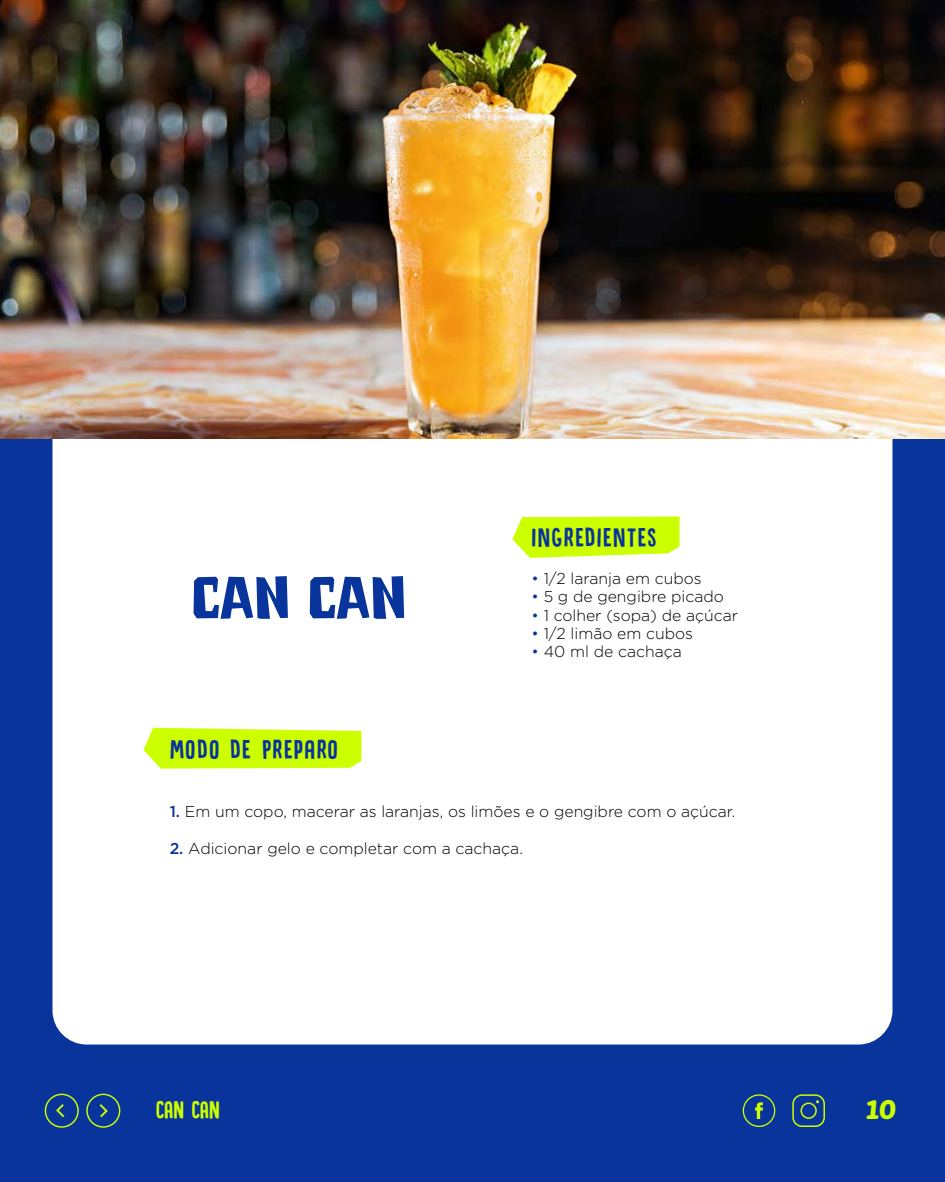
<style>
.page{position:relative;width:945px;height:1182px;background:#fff}
.page>*{position:absolute;margin:0;border:0;box-sizing:border-box;transform-origin:0 0}
.t1{font:53.38px "DK Astromonkey";letter-spacing:-.015em;color:#08349b}
.t2{font:28px "DK Canoodle";letter-spacing:.05em;color:#08349b}
.t3{font:26.25px "DK Canoodle";letter-spacing:-.01em;color:#cf0}
.t4{font:700 26.25px "Market";color:#cf0}
.t5{font:300 15.75px "Gotham";color:#000}
.s1{color:#08349b}
.s2{font-weight:500;color:#08349b}
</style>
<div class="page">
<div style="left:0;top:438px;width:945px;height:611px;background:#08349b"></div>
<div style="left:52px;top:48px;width:840px;height:996px;background:#fff;border-radius:34px"></div>
<img style="left:0;top:0;width:945px;height:438px">
<svg style="left:512px;top:516px;width:168px;height:42px"></svg>
<svg style="left:144px;top:727px;width:217px;height:41px"></svg>
<div style="left:0;top:1049px;width:945px;height:132px;background:#08349b"></div>
<svg style="left:86px;top:1093px;width:34px;height:34px"></svg>
<svg style="left:45px;top:1093px;width:34px;height:34px"></svg>
<svg style="left:792px;top:1094px;width:33px;height:32px"></svg>
<svg style="left:743px;top:1092px;width:33px;height:34px"></svg>
<h1 class="t1" style="left:192px;top:564px;width:215px">CAN CAN</h1>
<h2 class="t2" style="left:170px;top:734px;width:170px">MODO DE PREPARO</h2>
<h2 class="t2" style="left:532px;top:523px;width:127px">INGREDIENTES</h2>
<p class="t5" style="left:532px;top:568px;width:172px"><span class="s1">•</span> 1/2 laranja em cubos</p>
<p class="t5" style="left:532px;top:586px;width:194px"><span class="s1">•</span> 5 g de gengibre picado</p>
<p class="t5" style="left:532px;top:605px;width:208px"><span class="s1">•</span> 1 colher (sopa) de açúcar</p>
<p class="t5" style="left:532px;top:623px;width:163px"><span class="s1">•</span> 1/2 limão em cubos</p>
<p class="t5" style="left:532px;top:641px;width:152px"><span class="s1">•</span> 40 ml de cachaça</p>
<p class="t5" style="left:170px;top:801px;width:567px"><span class="s2">1.</span> Em um copo, macerar as laranjas, os limões e o gengibre com o açúcar.</p>
<p class="t5" style="left:170px;top:838px;width:355px"><span class="s2">2.</span> Adicionar gelo e completar com a cachaça.</p>
<h3 class="t3" style="left:156px;top:1096px;width:66px">CAN CAN</h3>
<h3 class="t4" style="left:866px;top:1093px;width:32px">10</h3>
</div>
